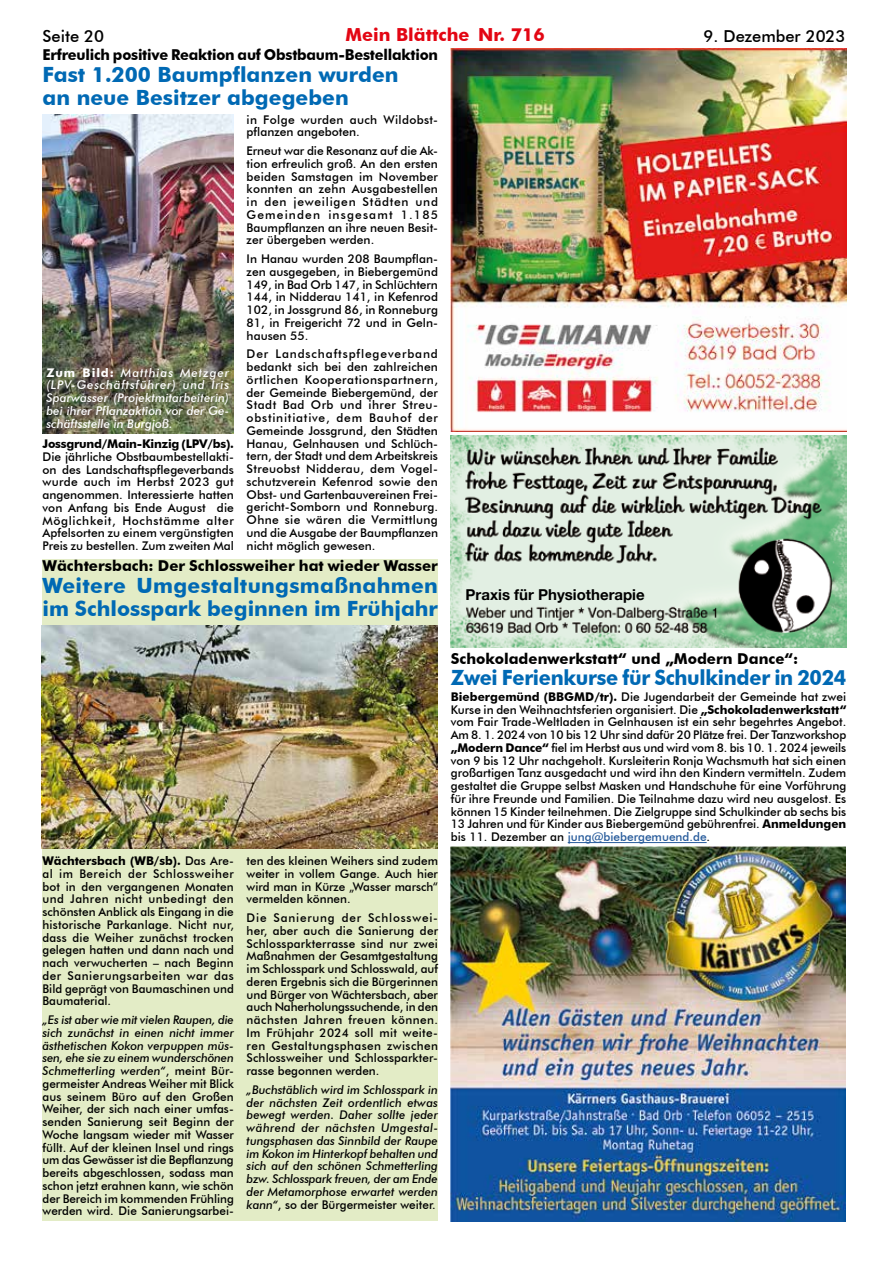
<style>
.page{position:relative;width:893px;height:1263px;background:#fff}
.page>*{position:absolute;margin:0;border:0;box-sizing:border-box;transform-origin:0 0}
.t1{font:700 21px/22.5px "Futura BT";color:#0069b4}
.t2{font:700 21px "Futura BT";color:#0069b4;scale:.95 1}
.t3{font:700 18px "Futura BT";color:#e30613}
.t4{font:500 16.5px "Futura BT";color:#000}
.t5{font:700 15px "Futura BT";color:#000}
.t6{font:700 15px "Helvetica Neue";color:#000}
.t7{font:500 12px/12.8px "Futura BT";color:#000;text-align:justify}
.t8{font:italic 500 12px/12.8px "Futura BT";color:#000;text-align:justify}
.t9{font:italic 500 12px/12.8px "Futura BT";color:#fff;text-align:justify}
.t10{font:500 12px/12.8px "Futura BT";letter-spacing:.025em;color:#000}
.t11{font:700 12px "Futura BT";letter-spacing:-.02em;color:#000}
.s1{font-weight:700;font-style:normal}
.s2{font-weight:700}
.s3{font-style:italic}
.s4{font-style:normal}
.s5{color:#275b9b}
</style>
<div class="page">
<img style="left:451px;top:435px;width:395px;height:213px">
<hr style="left:568px;top:842px;width:139px;height:1px;background:#275b9b">
<div style="left:43px;top:559px;width:395px;height:661px;background:#e3ecc6"></div>
<img style="left:451px;top:48px;width:395px;height:383px">
<img style="left:42px;top:115px;width:191px;height:318px">
<img style="left:42px;top:626px;width:395px;height:222px">
<img style="left:450px;top:847px;width:396px;height:374px">
<h3 class="t4" style="left:43px;top:26px;width:63px">Seite 20</h3>
<h2 class="t3" style="left:345px;top:24px;width:201px">Mein Blättche Nr. 716</h2>
<h3 class="t4" style="left:703px;top:26px;width:144px">9. Dezember 2023</h3>
<p class="t5" style="left:43px;top:45px;width:397px">Erfreulich positive Reaktion auf Obstbaum-Bestellaktion</p>
<h1 class="t1" style="left:43px;top:63px;width:358px">Fast 1.200 Baumpflanzen wurden an neue Besitzer abgegeben</h1>
<p class="t9" style="left:46px;top:366px;width:184px"><span class="s1">Zum Bild:</span> Matthias Metzger (LPV-Geschäftsführer) und Iris Sparwasser (Projektmitarbeiterin) bei ihrer Pflanzaktion vor der Ge&shy;schäftsstelle in Burgjoß.</p>
<p class="t11" style="left:43px;top:437px;width:193px">Jossgrund/Main-Kinzig (LPV/bs).</p>
<p class="t7" style="left:43px;top:450px;width:193px">Die jährliche Obstbaumbestellakti&shy;on des Landschaftspflegeverbands wurde auch im Herbst 2023 gut angenommen. Interessierte hatten von Anfang bis Ende August die Möglichkeit, Hochstämme alter Apfelsorten zu einem vergünstigten Preis zu bestellen. Zum zweiten Mal</p>
<p class="t10" style="left:247px;top:113px;width:193px">in Folge wurden auch Wildobst&shy;pflanzen angeboten.</p>
<p class="t7" style="left:247px;top:144px;width:193px">Erneut war die Resonanz auf die Ak&shy;tion erfreulich groß. An den ersten beiden Samstagen im November konnten an zehn Ausgabestellen in den jeweiligen Städten und Gemeinden insgesamt 1.185<br>Baumpflanzen an ihre neuen Besit&shy;zer übergeben werden.</p>
<p class="t7" style="left:247px;top:252px;width:193px">In Hanau wurden 208 Baumpflan&shy;zen ausgegeben, in Biebergemünd 149, in Bad Orb 147, in Schlüchtern 144, in Nidderau 141, in Kefenrod 102, in Jossgrund 86, in Ronneburg 81, in Freigericht 72 und in Geln&shy;hausen 55.</p>
<p class="t7" style="left:247px;top:348px;width:193px">Der Landschaftspflegeverband bedankt sich bei den zahlreichen örtlichen Kooperationspartnern, der Gemeinde Biebergemünd, der Stadt Bad Orb und ihrer Streu&shy;obstinitiative, dem Bauhof der Gemeinde Jossgrund, den Städten Hanau, Gelnhausen und Schlüch&shy;tern, der Stadt und dem Arbeitskreis Streuobst Nidderau, dem Vogel&shy;schutzverein Kefenrod sowie den Obst- und Gartenbauvereinen Frei&shy;gericht-Somborn und Ronneburg.<br>Ohne sie wären die Vermittlung und die Ausgabe der Baumpflanzen nicht möglich gewesen.</p>
<p class="t5" style="left:43px;top:556px;width:397px">Wächtersbach: Der Schlossweiher hat wieder Wasser</p>
<h1 class="t1" style="left:43px;top:574px;width:397px">Weitere Umgestaltungsmaßnahmen im Schlosspark beginnen im Frühjahr</h1>
<p class="t6" style="left:466px;top:583px;width:181px">Praxis für Physiotherapie</p>
<p class="t7" style="left:43px;top:854px;width:193px"><span class="s2">Wächtersbach (WB/sb).</span> Das Are&shy;al im Bereich der Schlossweiher bot in den vergangenen Monaten und Jahren nicht unbedingt den schönsten Anblick als Eingang in die historische Parkanlage. Nicht nur, dass die Weiher zunächst trocken gelegen hatten und dann nach und nach verwucherten – nach Beginn der Sanierungsarbeiten war das Bild geprägt von Baumaschinen und Baumaterial.</p>
<p class="t7" style="left:43px;top:1013px;width:193px"><span class="s3">„Es ist aber wie mit vielen Raupen, die sich zunächst in einen nicht immer ästhetischen Kokon verpuppen müs&shy;sen, ehe sie zu einem wunderschönen Schmetterling werden“</span>, meint Bür&shy;germeister Andreas Weiher mit Blick aus seinem Büro auf den Großen Weiher, der sich nach einer umfas&shy;senden Sanierung seit Beginn der Woche langsam wieder mit Wasser füllt. Auf der kleinen Insel und rings um das Gewässer ist die Bepflanzung bereits abgeschlossen, sodass man schon jetzt erahnen kann, wie schön der Bereich im kommenden Frühling werden wird. Die Sanierungsarbei-</p>
<p class="t7" style="left:247px;top:854px;width:193px">ten des kleinen Weihers sind zudem weiter in vollem Gange. Auch hier wird man in Kürze „Wasser marsch“ vermelden können.</p>
<p class="t7" style="left:247px;top:911px;width:193px">Die Sanierung der Schlosswei&shy;her, aber auch die Sanierung der Schlossparkterrasse sind nur zwei Maßnahmen der Gesamtgestaltung im Schlosspark und Schlosswald, auf deren Ergebnis sich die Bürgerinnen und Bürger von Wächtersbach, aber auch Naherholungssuchende, in den nächsten Jahren freuen können.<br>Im Frühjahr 2024 soll mit weite&shy;ren Gestaltungsphasen zwischen Schlossweiher und Schlossparkter&shy;rasse begonnen werden.</p>
<p class="t8" style="left:247px;top:1083px;width:193px">„Buchstäblich wird im Schlosspark in der nächsten Zeit ordentlich etwas bewegt werden. Daher sollte jeder während der nächsten Umgestal&shy;tungsphasen das Sinnbild der Raupe im Kokon im Hinterkopf behalten und sich auf den schönen Schmetterling bzw. Schlosspark freuen, der am Ende der Metamorphose erwartet werden kann“<span class="s4">, so der Bürgermeister weiter.</span></p>
<p class="t5" style="left:451px;top:650px;width:349px">Schokoladenwerkstatt“ und „Modern Dance“:</p>
<h1 class="t2" style="left:451px;top:665px;width:418px">Zwei Ferienkurse für Schulkinder in 2024</h1>
<p class="t7" style="left:451px;top:690px;width:397px"><span class="s2">Biebergemünd (BBGMD/tr).</span> Die Jugendarbeit der Gemeinde hat zwei Kurse in den Weihnachtsferien organisiert. Die <span class="s2">„Schokoladenwerkstatt“ </span>vom Fair Trade-Weltladen in Gelnhausen ist ein sehr begehrtes Angebot.<br>Am 8. 1. 2024 von 10 bis 12 Uhr sind dafür 20 Plätze frei. Der Tanzworkshop <span class="s2">„Modern Dance“</span> fiel im Herbst aus und wird vom 8. bis 10. 1. 2024 jeweils von 9 bis 12 Uhr nachgeholt. Kursleiterin Ronja Wachsmuth hat sich einen großartigen Tanz ausgedacht und wird ihn den Kindern vermitteln. Zudem gestaltet die Gruppe selbst Masken und Handschuhe für eine Vorführung für ihre Freunde und Familien. Die Teilnahme dazu wird neu ausgelost. Es können 15 Kinder teilnehmen. Die Zielgruppe sind Schulkinder ab sechs bis 13 Jahren und für Kinder aus Biebergemünd gebührenfrei. <span class="s2">Anmeldungen </span>bis 11. Dezember an <span class="s5">jung@biebergemuend.de</span>.</p>
</div>
